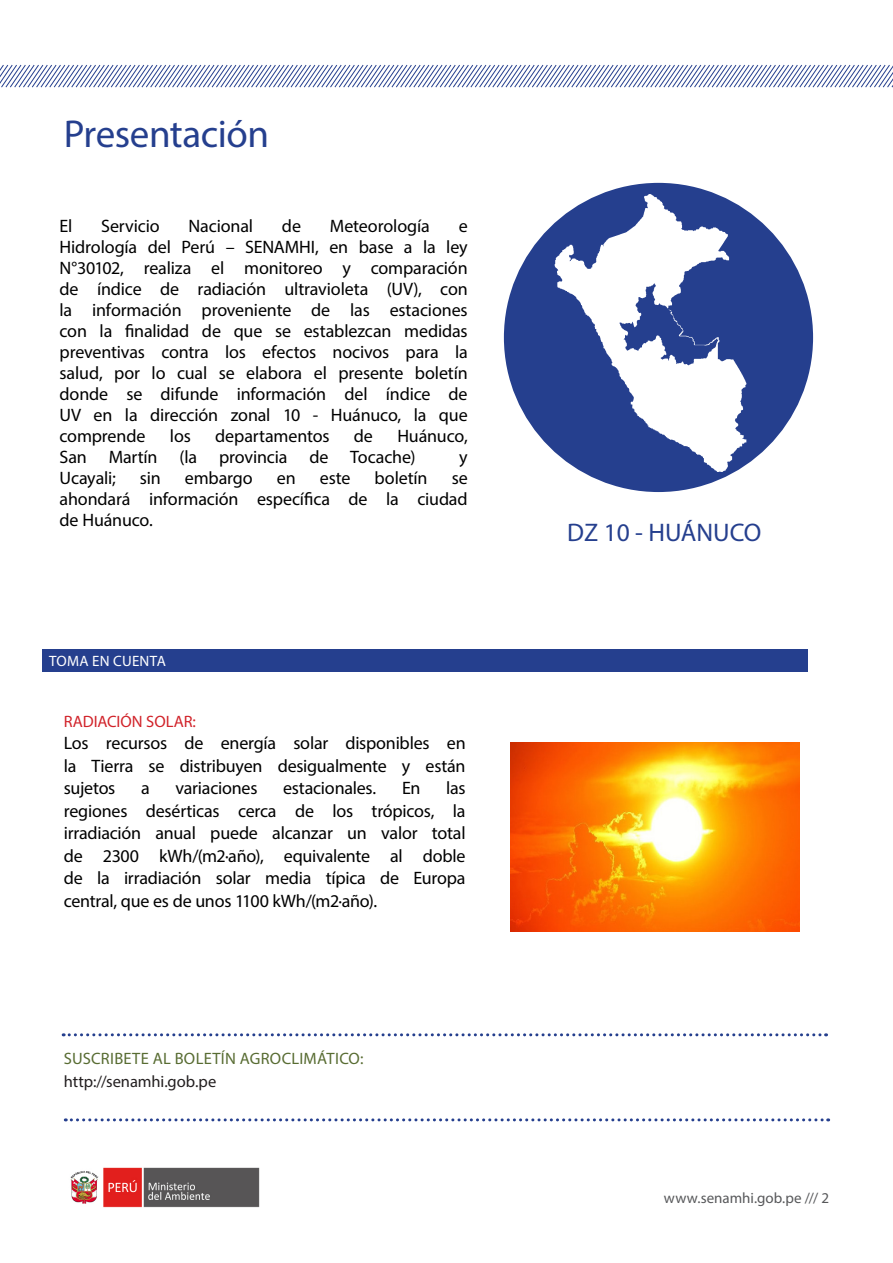
<style>
.page{position:relative;width:893px;height:1263px;background:#fff}
.page>*{position:absolute;margin:0;border:0;box-sizing:border-box;transform-origin:0 0}
.t1{font:39px "Myriad Pro";letter-spacing:-.01em;color:#253f8e}
.t2{font:25.5px "Myriad Pro";color:#253f8e}
.t3{font:18px/21px "Myriad Pro";letter-spacing:-.01em;color:#000;text-align:justify}
.t4{font:16.5px "Myriad Pro";letter-spacing:.02em;color:#586c32}
.t5{font:16.5px "Myriad Pro";letter-spacing:-.005em;color:#231f20}
.t6{font:16.5px "Myriad Pro";color:#d1232a}
.t7{font:15px "Myriad Pro";color:#57585a}
.t8{font:15px "Myriad Pro";letter-spacing:.015em;color:#fff}
</style>
<div class="page">
<img style="left:70px;top:1167px;width:190px;height:41px">
<svg style="left:65px;top:1118px;width:764px;height:3px"></svg>
<svg style="left:0;top:64px;width:893px;height:24px"></svg>
<div style="left:43px;top:649px;width:765px;height:23px;background:#253f8e"></div>
<div style="left:504px;top:183px;width:309px;height:309px;background:#253f8e;border-radius:50%"></div>
<img style="left:554px;top:191px;width:220px;height:283px">
<svg style="left:63px;top:1033px;width:764px;height:3px"></svg>
<img style="left:510px;top:742px;width:289px;height:189px">
<p class="t1" style="left:64px;top:109px;width:207px">Presentación</p>
<p class="t3" style="left:60px;top:215px;width:14px">El</p>
<p class="t3" style="left:101px;top:215px;width:60px">Servicio</p>
<p class="t3" style="left:189px;top:215px;width:66px">Nacional</p>
<p class="t3" style="left:282px;top:215px;width:21px">de</p>
<p class="t3" style="left:330px;top:215px;width:101px">Meteorología</p>
<p class="t3" style="left:60px;top:215px;width:410px;text-indent:399px">e Hidrología del Perú – SENAMHI, en base a la ley N°30102, realiza el monitoreo y comparación de índice de radiación ultravioleta (UV), con la información proveniente de las estaciones con la finalidad de que se establezcan medidas preventivas contra los efectos nocivos para la salud, por lo cual se elabora el presente boletín donde se difunde información del índice de UV en la dirección zonal 10 - Huánuco, la que comprende</p>
<p class="t3" style="left:170px;top:425px;width:22px">los</p>
<p class="t3" style="left:215px;top:425px;width:116px">departamentos</p>
<p class="t3" style="left:354px;top:425px;width:21px">de</p>
<p class="t3" style="left:60px;top:425px;width:410px;text-indent:338px">Huánuco,<br>San Martín (la provincia de Tocache)</p>
<p class="t3" style="left:459px;top:446px;width:10px">y</p>
<p class="t3" style="left:60px;top:467px;width:58px">Ucayali;</p>
<p class="t3" style="left:140px;top:467px;width:22px">sin</p>
<p class="t3" style="left:185px;top:467px;width:69px">embargo</p>
<p class="t3" style="left:277px;top:467px;width:20px">en</p>
<p class="t3" style="left:320px;top:467px;width:32px">este</p>
<p class="t3" style="left:375px;top:467px;width:54px">boletín</p>
<p class="t3" style="left:60px;top:467px;width:410px;text-indent:392px">se ahondará información específica de la ciudad de Huánuco.</p>
<p class="t8" style="left:49px;top:652px;width:118px">TOMA EN CUENTA</p>
<p class="t6" style="left:64px;top:711px;width:134px">RADIACIÓN SOLAR:</p>
<p class="t3" style="left:64px;top:731px;width:403px;line-height:22.5px">Los recursos de energía solar disponibles en la Tierra se distribuyen desigualmente y están sujetos</p>
<p class="t3" style="left:64px;top:776px;width:403px;line-height:22.5px;text-indent:382px">las regiones desérticas cerca de los trópicos, la irradiación anual puede alcanzar un valor total de 2300 kWh/(m2·año), equivalente al doble de la irradiación solar media típica de Europa central, que es de unos 1100 kWh/(m2·año).</p>
<p class="t3" style="left:141px;top:777px;width:10px">a</p>
<p class="t3" style="left:175px;top:777px;width:84px">variaciones</p>
<p class="t3" style="left:283px;top:777px;width:95px">estacionales.</p>
<p class="t3" style="left:402px;top:777px;width:20px">En</p>
<p class="t4" style="left:64px;top:1048px;width:301px">SUSCRIBETE AL BOLETÍN AGROCLIMÁTICO:</p>
<p class="t5" style="left:64px;top:1071px;width:154px">http://senamhi.gob.pe</p>
<p class="t2" style="left:567px;top:517px;width:196px">DZ 10 - HUÁNUCO</p>
<p class="t7" style="left:664px;top:1189px;width:167px">www.senamhi.gob.pe /// 2</p>
</div>
